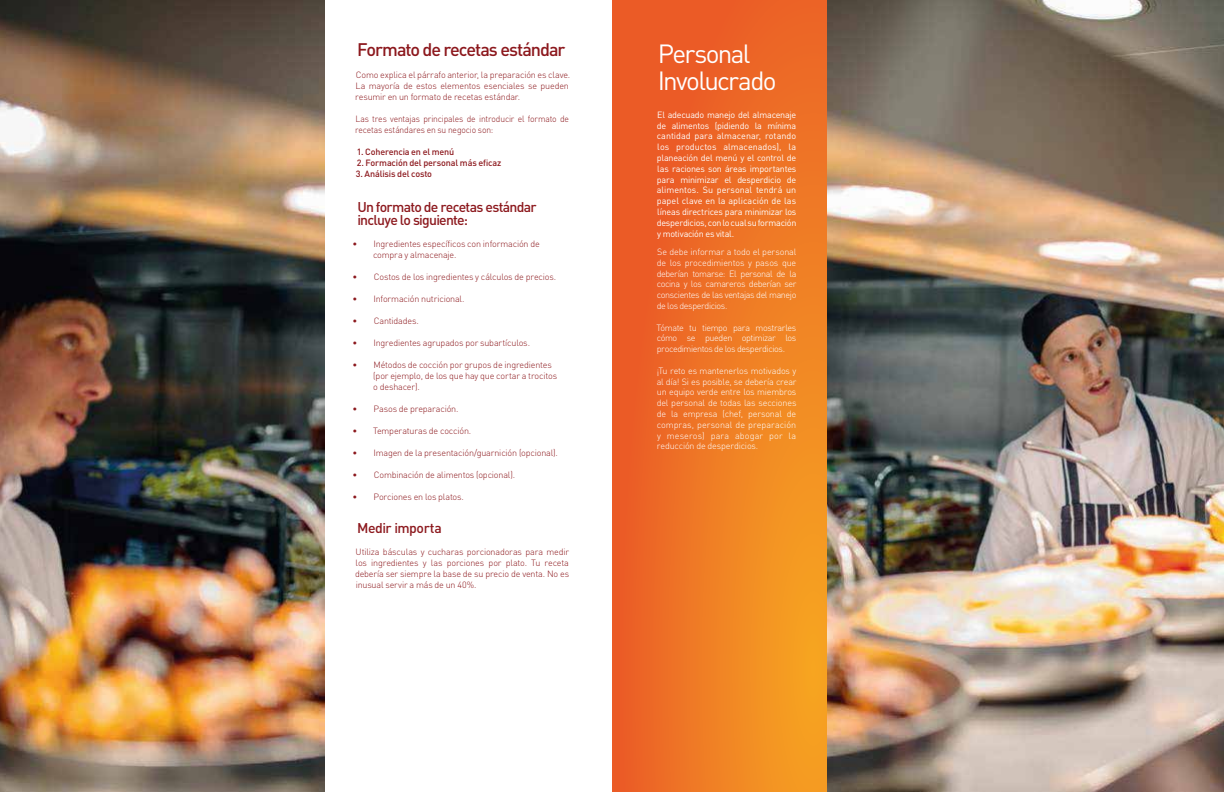
<style>
.page{position:relative;width:1224px;height:792px;background:#fff}
.page>*{position:absolute;margin:0;border:0;box-sizing:border-box;transform-origin:0 0}
.t1{font:26px/27.7px "DIN Pro";letter-spacing:-.065em;color:#fff}
.t2{font:500 18px "DIN Pro";letter-spacing:-.06em;color:#8c181d}
.t3{font:500 14px/13px "DIN Pro";letter-spacing:-.05em;color:#8c181d}
.t4{font:300 9px/11px "DIN Pro";letter-spacing:-.02em;color:#8c181d}
.t5{font:300 9px/10.8px "DIN Pro";letter-spacing:-.04em;color:#fff;text-align:justify}
.t6{font:9px/10.8px "DIN Pro";letter-spacing:-.03em;color:#fff;text-align:justify}
.t7{font:300 9px/11px "DIN Pro";letter-spacing:-.02em;color:#8c181d;scale:.95 1}
.t8{font:500 9px "DIN Pro";letter-spacing:-.015em;color:#8c181d}
</style>
<div class="page">
<img style="left:0;top:0;width:324px;height:792px">
<img style="left:827px;top:0;width:397px;height:792px">
<svg style="left:612px;top:0;width:215px;height:792px;background:#ee7425"></svg>
<h2 class="t2" style="left:357px;top:38px;width:210px">Formato de recetas estándar</h2>
<p class="t4" style="left:355px;top:69px;width:217px">Como explica el párrafo anterior, la preparación es clave.<br>La mayoría de estos elementos esenciales se pueden resumir en un formato de recetas estándar.</p>
<p class="t7" style="left:355px;top:113px;width:227px">Las tres ventajas principales de introducir el formato de recetas estándares en su negocio son:</p>
<p class="t8" style="left:357px;top:146px;width:99px">1. Coherencia en el menú</p>
<p class="t8" style="left:357px;top:157px;width:146px">2. Formación del personal más eficaz</p>
<p class="t8" style="left:356px;top:168px;width:78px">3. Análisis del costo</p>
<h3 class="t3" style="left:357px;top:200px;width:181px">Un formato de recetas estándar incluye lo siguiente:</h3>
<p class="t4" style="left:373px;top:238px;width:168px;text-indent:-21px">• Ingredientes específicos con información de compra y almacenaje.</p>
<p class="t4" style="left:353px;top:271px;width:205px">• Costos de los ingredientes y cálculos de precios.</p>
<p class="t4" style="left:353px;top:293px;width:114px">• Información nutricional.</p>
<p class="t4" style="left:353px;top:315px;width:68px">• Cantidades.</p>
<p class="t4" style="left:353px;top:337px;width:179px">• Ingredientes agrupados por subartículos.</p>
<p class="t4" style="left:373px;top:359px;width:185px;text-indent:-21px">• Métodos de cocción por grupos de ingredientes (por ejemplo, de los que hay que cortar a trocitos o deshacer).</p>
<p class="t4" style="left:353px;top:403px;width:108px">• Pasos de preparación.</p>
<p class="t4" style="left:353px;top:425px;width:120px">• Temperaturas de cocción.</p>
<p class="t4" style="left:353px;top:447px;width:207px">• Imagen de la presentación/guarnición (opcional).</p>
<p class="t4" style="left:353px;top:469px;width:164px">• Combinación de alimentos (opcional).</p>
<p class="t4" style="left:353px;top:491px;width:113px">• Porciones en los platos.</p>
<h3 class="t3" style="left:357px;top:521px;width:86px">Medir importa</h3>
<p class="t4" style="left:355px;top:546px;width:216px;text-align:justify">Utiliza básculas y cucharas porcionadoras para medir los ingredientes y las porciones por plato. Tu receta debería ser siempre la base de su precio de venta. No es inusual servir a más de un 40%.</p>
<h1 class="t1" style="left:658px;top:39px;width:120px">Personal<br>Involucrado</h1>
<p class="t6" style="left:657px;top:109px;width:141px">El adecuado manejo del almacenaje de alimentos (pidiendo la mínima cantidad para almacenar, rotando los productos almacenados), la planeación del menú y el control de las raciones son áreas importantes para minimizar el desperdicio de alimentos. Su personal tendrá un papel clave en la aplicación de las líneas directrices para minimizar los desperdicios,conlocualsuformación y motivación es vital.</p>
<p class="t5" style="left:657px;top:246px;width:141px">Se debe informar a todo el personal de los procedimientos y pasos que deberían tomarse: El personal de la cocina y los camareros deberían ser conscientes de las ventajas del manejo de los desperdicios.</p>
<p class="t5" style="left:657px;top:322px;width:141px">Tómate tu tiempo para mostrarles cómo se pueden optimizar los procedimientos de los desperdicios.</p>
<p class="t5" style="left:657px;top:365px;width:141px">¡Tu reto es mantenerlos motivados y al día! Si es posible, se debería crear un equipo verde entre los miembros del personal de todas las secciones de la empresa (chef, personal de compras, personal de preparación y meseros) para abogar por la reducción de desperdicios.</p>
</div>
